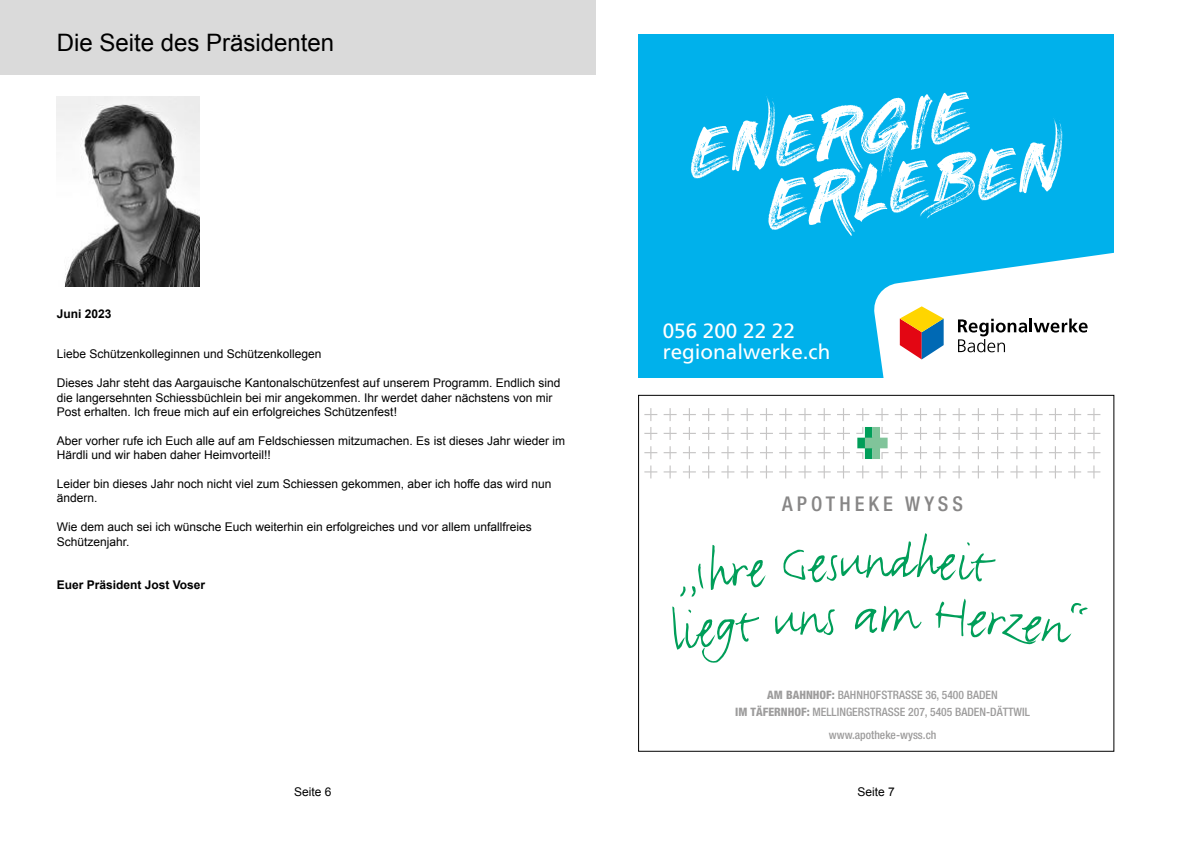
<style>
.page{position:relative;width:1191px;height:842px;background:#fff}
.page>*{position:absolute;margin:0;border:0;box-sizing:border-box;transform-origin:0 0}
.t1{font:24px "Arial";color:#000}
.t2{font:20.7px/20.7px "Frutiger LT Std";color:#fff}
.t3{font:500 condensed 20.4px "Helvetica Neue";letter-spacing:.2em;color:#878686}
.t4{font:12px/14.4px "Arial";color:#000}
.t5{font:700 12px "Arial";color:#000}
.t6{font:500 condensed 11.6px/16.8px "Helvetica Neue";color:#9d9c9c;text-align:center}
.s1{font-weight:800}
</style>
<div class="page">
<div style="left:0;top:0;width:595px;height:74px;background:#dadada"></div>
<img style="left:57px;top:97px;width:143px;height:190px">
<div style="left:638px;top:34px;width:476px;height:344px;background:#00b1eb"></div>
<svg style="left:691px;top:92px;width:285px;height:144px"></svg>
<svg style="left:978px;top:118px;width:84px;height:82px"></svg>
<svg style="left:874px;top:252px;width:240px;height:126px"></svg>
<svg style="left:680px;top:563px;width:23px;height:34px"></svg>
<svg style="left:710px;top:545px;width:55px;height:45px"></svg>
<svg style="left:783px;top:533px;width:212px;height:50px"></svg>
<svg style="left:672px;top:606px;width:87px;height:57px"></svg>
<svg style="left:775px;top:609px;width:60px;height:27px"></svg>
<svg style="left:855px;top:605px;width:67px;height:28px"></svg>
<svg style="left:935px;top:599px;width:152px;height:46px"></svg>
<svg style="left:644px;top:408px;width:13px;height:13px"></svg>
<svg style="left:663px;top:408px;width:13px;height:13px"></svg>
<svg style="left:683px;top:408px;width:13px;height:13px"></svg>
<svg style="left:702px;top:408px;width:13px;height:13px"></svg>
<svg style="left:721px;top:408px;width:13px;height:13px"></svg>
<svg style="left:740px;top:408px;width:13px;height:13px"></svg>
<svg style="left:760px;top:408px;width:13px;height:13px"></svg>
<svg style="left:779px;top:408px;width:13px;height:13px"></svg>
<svg style="left:798px;top:408px;width:13px;height:13px"></svg>
<svg style="left:817px;top:408px;width:13px;height:13px"></svg>
<svg style="left:837px;top:408px;width:13px;height:13px"></svg>
<svg style="left:856px;top:408px;width:13px;height:13px"></svg>
<svg style="left:875px;top:408px;width:13px;height:13px"></svg>
<svg style="left:894px;top:408px;width:13px;height:13px"></svg>
<svg style="left:914px;top:408px;width:13px;height:13px"></svg>
<svg style="left:933px;top:408px;width:13px;height:13px"></svg>
<svg style="left:952px;top:408px;width:13px;height:13px"></svg>
<svg style="left:972px;top:408px;width:12px;height:13px"></svg>
<svg style="left:991px;top:408px;width:13px;height:13px"></svg>
<svg style="left:1010px;top:408px;width:13px;height:13px"></svg>
<svg style="left:1029px;top:408px;width:13px;height:13px"></svg>
<svg style="left:1049px;top:408px;width:13px;height:13px"></svg>
<svg style="left:1068px;top:408px;width:13px;height:13px"></svg>
<svg style="left:1087px;top:408px;width:13px;height:13px"></svg>
<svg style="left:644px;top:427px;width:13px;height:13px"></svg>
<svg style="left:663px;top:427px;width:13px;height:13px"></svg>
<svg style="left:683px;top:427px;width:13px;height:13px"></svg>
<svg style="left:702px;top:427px;width:13px;height:13px"></svg>
<svg style="left:721px;top:427px;width:13px;height:13px"></svg>
<svg style="left:740px;top:427px;width:13px;height:13px"></svg>
<svg style="left:760px;top:427px;width:13px;height:13px"></svg>
<svg style="left:779px;top:427px;width:13px;height:13px"></svg>
<svg style="left:798px;top:427px;width:13px;height:13px"></svg>
<svg style="left:817px;top:427px;width:13px;height:13px"></svg>
<svg style="left:837px;top:427px;width:13px;height:13px"></svg>
<svg style="left:894px;top:427px;width:13px;height:13px"></svg>
<svg style="left:914px;top:427px;width:13px;height:13px"></svg>
<svg style="left:933px;top:427px;width:13px;height:13px"></svg>
<svg style="left:952px;top:427px;width:13px;height:13px"></svg>
<svg style="left:972px;top:427px;width:12px;height:13px"></svg>
<svg style="left:991px;top:427px;width:13px;height:13px"></svg>
<svg style="left:1010px;top:427px;width:13px;height:13px"></svg>
<svg style="left:1029px;top:427px;width:13px;height:13px"></svg>
<svg style="left:1049px;top:427px;width:13px;height:13px"></svg>
<svg style="left:1068px;top:427px;width:13px;height:13px"></svg>
<svg style="left:1087px;top:427px;width:13px;height:13px"></svg>
<svg style="left:644px;top:446px;width:13px;height:13px"></svg>
<svg style="left:663px;top:446px;width:13px;height:13px"></svg>
<svg style="left:683px;top:446px;width:13px;height:13px"></svg>
<svg style="left:702px;top:446px;width:13px;height:13px"></svg>
<svg style="left:721px;top:446px;width:13px;height:13px"></svg>
<svg style="left:740px;top:446px;width:13px;height:13px"></svg>
<svg style="left:760px;top:446px;width:13px;height:13px"></svg>
<svg style="left:779px;top:446px;width:13px;height:13px"></svg>
<svg style="left:798px;top:446px;width:13px;height:13px"></svg>
<svg style="left:817px;top:446px;width:13px;height:13px"></svg>
<svg style="left:837px;top:446px;width:13px;height:13px"></svg>
<svg style="left:895px;top:446px;width:12px;height:13px"></svg>
<svg style="left:914px;top:446px;width:13px;height:13px"></svg>
<svg style="left:933px;top:446px;width:13px;height:13px"></svg>
<svg style="left:952px;top:446px;width:13px;height:13px"></svg>
<svg style="left:972px;top:446px;width:12px;height:13px"></svg>
<svg style="left:991px;top:446px;width:13px;height:13px"></svg>
<svg style="left:1010px;top:446px;width:13px;height:13px"></svg>
<svg style="left:1029px;top:446px;width:13px;height:13px"></svg>
<svg style="left:1049px;top:446px;width:13px;height:13px"></svg>
<svg style="left:1068px;top:446px;width:13px;height:13px"></svg>
<svg style="left:1087px;top:446px;width:13px;height:13px"></svg>
<svg style="left:644px;top:465px;width:13px;height:13px"></svg>
<svg style="left:663px;top:465px;width:13px;height:13px"></svg>
<svg style="left:683px;top:465px;width:13px;height:13px"></svg>
<svg style="left:702px;top:465px;width:13px;height:13px"></svg>
<svg style="left:721px;top:465px;width:13px;height:13px"></svg>
<svg style="left:740px;top:465px;width:13px;height:13px"></svg>
<svg style="left:760px;top:465px;width:13px;height:13px"></svg>
<svg style="left:779px;top:465px;width:13px;height:13px"></svg>
<svg style="left:798px;top:465px;width:13px;height:13px"></svg>
<svg style="left:818px;top:465px;width:12px;height:13px"></svg>
<svg style="left:837px;top:465px;width:13px;height:13px"></svg>
<svg style="left:856px;top:465px;width:13px;height:13px"></svg>
<svg style="left:875px;top:465px;width:13px;height:13px"></svg>
<svg style="left:895px;top:465px;width:12px;height:13px"></svg>
<svg style="left:914px;top:465px;width:13px;height:13px"></svg>
<svg style="left:933px;top:465px;width:13px;height:13px"></svg>
<svg style="left:952px;top:465px;width:13px;height:13px"></svg>
<svg style="left:972px;top:465px;width:12px;height:13px"></svg>
<svg style="left:991px;top:465px;width:13px;height:13px"></svg>
<svg style="left:1010px;top:465px;width:13px;height:13px"></svg>
<svg style="left:1029px;top:465px;width:13px;height:13px"></svg>
<svg style="left:1049px;top:465px;width:13px;height:13px"></svg>
<svg style="left:1068px;top:465px;width:13px;height:13px"></svg>
<svg style="left:1087px;top:465px;width:13px;height:13px"></svg>
<svg style="left:856px;top:427px;width:32px;height:32px"></svg>
<h1 class="t1" style="left:57px;top:27px;width:279px">Die Seite des Präsidenten</h1>
<p class="t5" style="left:57px;top:306px;width:56px">Juni 2023</p>
<p class="t4" style="left:57px;top:347px;width:266px">Liebe Schützenkolleginnen und Schützenkollegen</p>
<p class="t4" style="left:57px;top:376px;width:505px">Dieses Jahr steht das Aargauische Kantonalschützenfest auf unserem Programm. Endlich sind die langersehnten Schiessbüchlein bei mir angekommen. Ihr werdet daher nächstens von mir<br>Post erhalten. Ich freue mich auf ein erfolgreiches Schützenfest!</p>
<p class="t4" style="left:57px;top:434px;width:510px">Aber vorher rufe ich Euch alle auf am Feldschiessen mitzumachen. Es ist dieses Jahr wieder im<br>Härdli und wir haben daher Heimvorteil!!</p>
<p class="t4" style="left:57px;top:477px;width:496px">Leider bin dieses Jahr noch nicht viel zum Schiessen gekommen, aber ich hoffe das wird nun ändern.</p>
<p class="t4" style="left:57px;top:520px;width:476px">Wie dem auch sei ich wünsche Euch weiterhin ein erfolgreiches und vor allem unfallfreies<br>Schützenjahr.</p>
<p class="t5" style="left:57px;top:577px;width:150px">Euer Präsident Jost Voser</p>
<h2 class="t2" style="left:662px;top:320px;width:169px">056 200 22 22 regionalwerke.ch</h2>
<h3 class="t3" style="left:782px;top:491px;width:182px">APOTHEKE WYSS</h3>
<p class="t6" style="left:735px;top:686px;width:296px"><span class="s1">AM BAHNHOF:</span> BAHNHOFSTRASSE 36, 5400 BADEN<br><span class="s1">IM TÄFERNHOF:</span> MELLINGERSTRASSE 207, 5405 BADEN-DÄTTWIL</p>
<p class="t6" style="left:828px;top:726px;width:109px">www.apotheke-wyss.ch</p>
<p class="t4" style="left:294px;top:785px;width:39px">Seite 6</p>
<p class="t4" style="left:857px;top:785px;width:39px">Seite 7</p>
</div>
